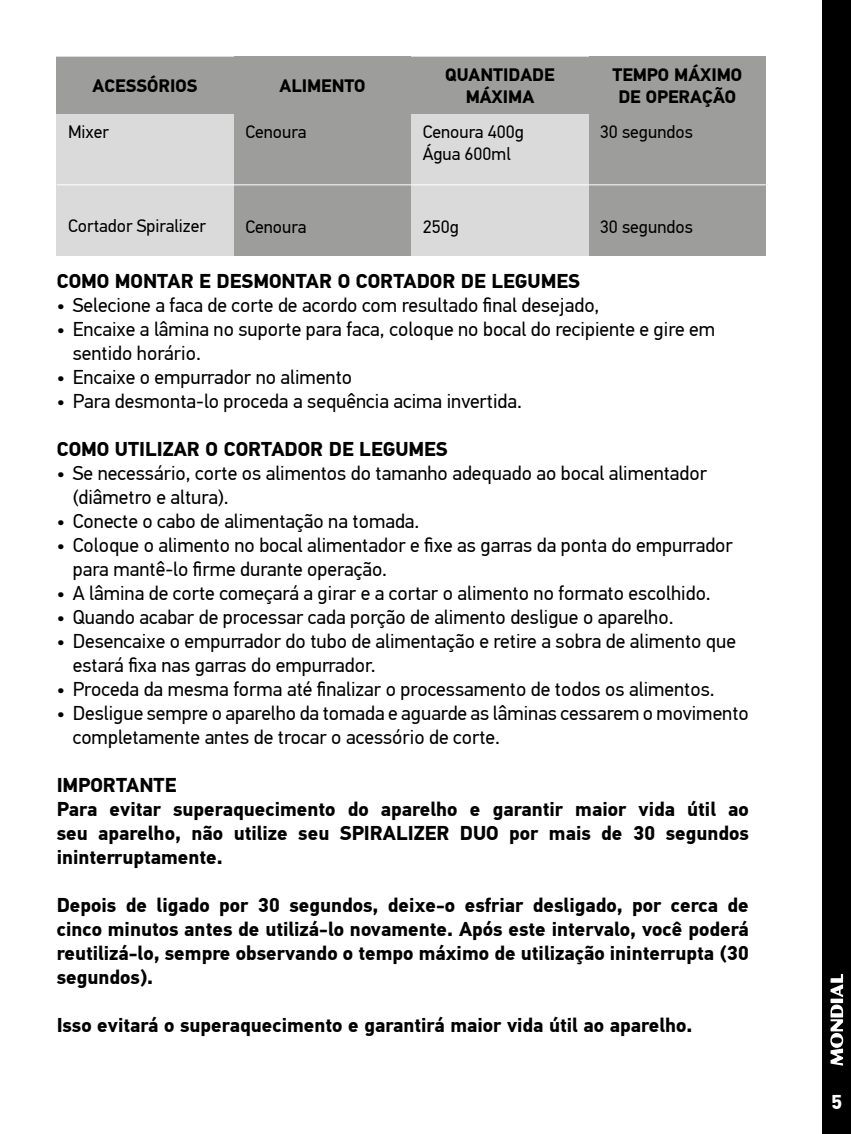
<style>
.page{position:relative;width:851px;height:1134px;background:#fff}
.page>*{position:absolute;margin:0;border:0;box-sizing:border-box;transform-origin:0 0}
.t1{font:20px/24px "PF Din Text Pro";color:#000}
.t2{font:700 20px/24px "PF Din Text Pro";color:#000}
.t3{font:700 20px "PF Din Text Pro";color:#fff}
.t4{font:18px/21.6px "PF Din Text Pro";color:#000}
.t5{font:700 18px/21.6px "PF Din Text Pro";color:#000;text-align:center}
</style>
<div class="page">
<div style="left:822px;top:0;width:28px;height:1134px;background:#000"></div>
<svg style="left:830px;top:974px;width:13px;height:91px"></svg>
<div style="left:57px;top:57px;width:177px;height:199px;background:#dadada"></div>
<div style="left:234px;top:57px;width:177px;height:199px;background:#9d9d9c"></div>
<div style="left:588px;top:57px;width:177px;height:199px;background:#9d9d9c"></div>
<div style="left:411px;top:57px;width:177px;height:199px;background:#dadada"></div>
<div style="left:57px;top:57px;width:708px;height:56px;background:#9d9d9c"></div>
<hr style="left:57px;top:184px;width:708px;height:1px;background:#fff">
<p class="t5" style="left:93px;top:75px;width:106px">ACESSÓRIOS</p>
<p class="t5" style="left:279px;top:75px;width:87px">ALIMENTO</p>
<p class="t5" style="left:445px;top:64px;width:111px">QUANTIDADE<br>MÁXIMA</p>
<p class="t5" style="left:612px;top:64px;width:131px">TEMPO MÁXIMO<br>DE OPERAÇÃO</p>
<p class="t4" style="left:68px;top:121px;width:43px">Mixer</p>
<p class="t4" style="left:600px;top:121px;width:94px">30 segundos</p>
<p class="t4" style="left:422px;top:121px;width:103px">Cenoura 400g<br>Água 600ml</p>
<p class="t4" style="left:245px;top:121px;width:62px">Cenoura</p>
<p class="t4" style="left:68px;top:215px;width:139px">Cortador Spiralizer</p>
<p class="t4" style="left:245px;top:216px;width:62px">Cenoura</p>
<p class="t4" style="left:422px;top:216px;width:38px">250g</p>
<p class="t4" style="left:600px;top:216px;width:94px">30 segundos</p>
<p class="t2" style="left:57px;top:269px;width:524px">COMO MONTAR E DESMONTAR O CORTADOR DE LEGUMES</p>
<p class="t1" style="left:57px;top:293px;width:544px">• Selecione a faca de corte de acordo com resultado final desejado,</p>
<p class="t1" style="left:73px;top:317px;width:643px;text-indent:-16px">• Encaixe a lâmina no suporte para faca, coloque no bocal do recipiente e gire em sentido horário.</p>
<p class="t1" style="left:57px;top:365px;width:297px">• Encaixe o empurrador no alimento</p>
<p class="t1" style="left:57px;top:389px;width:466px">• Para desmonta-lo proceda a sequência acima invertida.</p>
<p class="t2" style="left:57px;top:437px;width:392px">COMO UTILIZAR O CORTADOR DE LEGUMES</p>
<p class="t1" style="left:73px;top:461px;width:635px;text-indent:-16px">• Se necessário, corte os alimentos do tamanho adequado ao bocal alimentador (diâmetro e altura).</p>
<p class="t1" style="left:57px;top:509px;width:364px">• Conecte o cabo de alimentação na tomada.</p>
<p class="t1" style="left:73px;top:533px;width:661px;text-indent:-16px">• Coloque o alimento no bocal alimentador e fixe as garras da ponta do empurrador para mantê-lo firme durante operação.</p>
<p class="t1" style="left:57px;top:581px;width:655px">• A lâmina de corte começará a girar e a cortar o alimento no formato escolhido.</p>
<p class="t1" style="left:57px;top:605px;width:618px">• Quando acabar de processar cada porção de alimento desligue o aparelho.</p>
<p class="t1" style="left:73px;top:629px;width:664px;text-indent:-16px">• Desencaixe o empurrador do tubo de alimentação e retire a sobra de alimento que estará fixa nas garras do empurrador.</p>
<p class="t1" style="left:57px;top:677px;width:659px">• Proceda da mesma forma até finalizar o processamento de todos os alimentos.</p>
<p class="t1" style="left:73px;top:701px;width:677px;text-indent:-16px">• Desligue sempre o aparelho da tomada e aguarde as lâminas cessarem o movimento completamente antes de trocar o acessório de corte.</p>
<p class="t2" style="left:57px;top:773px;width:693px">IMPORTANTE<br>Para evitar superaquecimento do aparelho e garantir maior vida útil ao seu aparelho, não utilize seu SPIRALIZER DUO por mais de 30 segundos ininterruptamente.</p>
<p class="t2" style="left:57px;top:893px;width:693px;text-align:justify">Depois de ligado por 30 segundos, deixe-o esfriar desligado, por cerca de cinco minutos antes de utilizá-lo novamente. Após este intervalo, você poderá reutilizá-lo, sempre observando o tempo máximo de utilização ininterrupta (30 segundos).</p>
<p class="t2" style="left:57px;top:1013px;width:637px">Isso evitará o superaquecimento e garantirá maior vida útil ao aparelho.</p>
<p class="t3" style="left:831px;top:1090px;width:12px">5</p>
</div>
